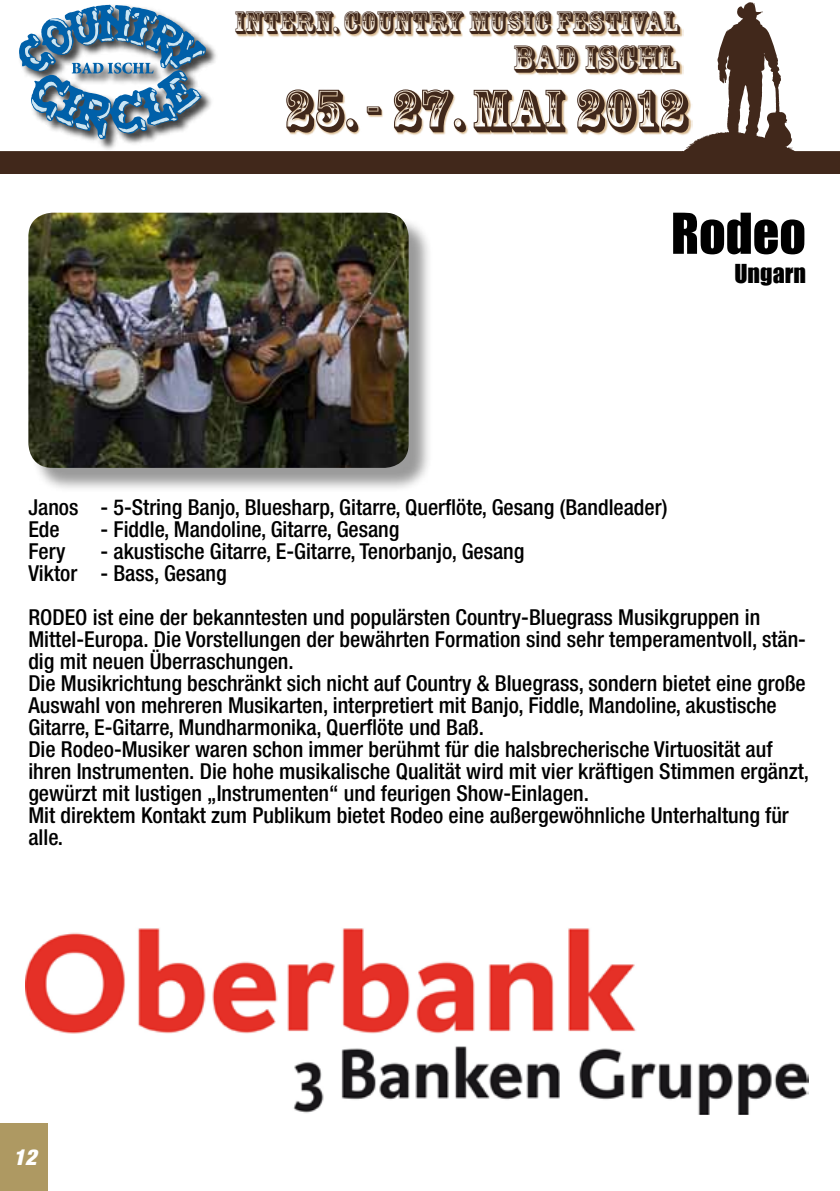
<style>
.page{position:relative;width:840px;height:1191px;background:#fff}
.page>*{position:absolute;margin:0;border:0;box-sizing:border-box;transform-origin:0 0}
.t1{font:56.6px "Rosewood Std";color:#41281b}
.t2{font:52px "Impact";color:#000}
.t3{font:36.2px "Rosewood Std";color:#41281b}
.t4{font:30px "Rosewood Std";color:#41281b}
.t5{font:24px "Impact";color:#000}
.t6{font:500 condensed 22px/22px "Helvetica Neue LT Std";color:#000}
.t7{font:italic 900 condensed 22px "Helvetica Neue LT Std";color:#fff}
</style>
<div class="page">
<svg style="left:0;top:2px;width:839px;height:171px"></svg>
<img style="left:234px;top:6px;width:449px;height:38px">
<img style="left:283px;top:79px;width:409px;height:68px">
<img style="left:513px;top:38px;width:170px;height:45px">
<img style="left:16px;top:2px;width:204px;height:152px">
<svg style="left:19px;top:5px;width:187px;height:134px"></svg>
<div style="left:0;top:1124px;width:48px;height:67px;background:#ae9962"></div>
<svg style="left:839px;top:151px;width:1px;height:22px"></svg>
<div style="left:31px;top:216px;width:402px;height:277px;background:#000;opacity:.4"></div>
<img style="left:28px;top:213px;width:380px;height:255px">
<img style="left:25px;top:928px;width:782px;height:186px">
<h3 class="t4" style="left:234px;top:5px;width:446px">INTERN. COUNTRY MUSIC FESTIVAL</h3>
<h3 class="t3" style="left:513px;top:37px;width:168px">BAD ISCHL</h3>
<h1 class="t1" style="left:283px;top:77px;width:405px">25. - 27. MAI 2012</h1>
<h2 class="t2" style="left:670px;top:193px;width:136px">Rodeo</h2>
<p class="t5" style="left:734px;top:254px;width:73px">Ungarn</p>
<p class="t6" style="left:28px;top:496px;width:640px">Janos - 5-String Banjo, Bluesharp, Gitarre, Querflöte, Gesang (Bandleader)<br>Ede</p>
<p class="t6" style="left:100px;top:518px;width:300px">- Fiddle, Mandoline, Gitarre, Gesang</p>
<p class="t6" style="left:28px;top:540px;width:497px;text-indent:72px">- akustische Gitarre, E-Gitarre, Tenorbanjo, Gesang<br>Viktor - Bass, Gesang</p>
<p class="t6" style="left:28px;top:606px;width:781px">RODEO ist eine der bekanntesten und populärsten Country-Bluegrass Musikgruppen in Mittel-Europa. Die Vorstellungen der bewährten Formation sind sehr temperamentvoll, stän&shy;dig mit neuen Überraschungen.<br>Die Musikrichtung beschränkt sich nicht auf Country &amp; Bluegrass, sondern bietet eine große Auswahl von mehreren Musikarten, interpretiert mit Banjo, Fiddle, Mandoline, akustische Gitarre, E-Gitarre, Mundharmonika, Querflöte und Baß.<br>Die Rodeo-Musiker waren schon immer berühmt für die halsbrecherische Virtuosität auf ihren Instrumenten. Die hohe musikalische Qualität wird mit vier kräftigen Stimmen ergänzt, gewürzt mit lustigen „Instrumenten“ und feurigen Show-Einlagen.<br>Mit direktem Kontakt zum Publikum bietet Rodeo eine außergewöhnliche Unterhaltung für alle.</p>
<p class="t6" style="left:28px;top:540px;width:39px">Fery</p>
<p class="t7" style="left:14px;top:1143px;width:24px">12</p>
</div>
